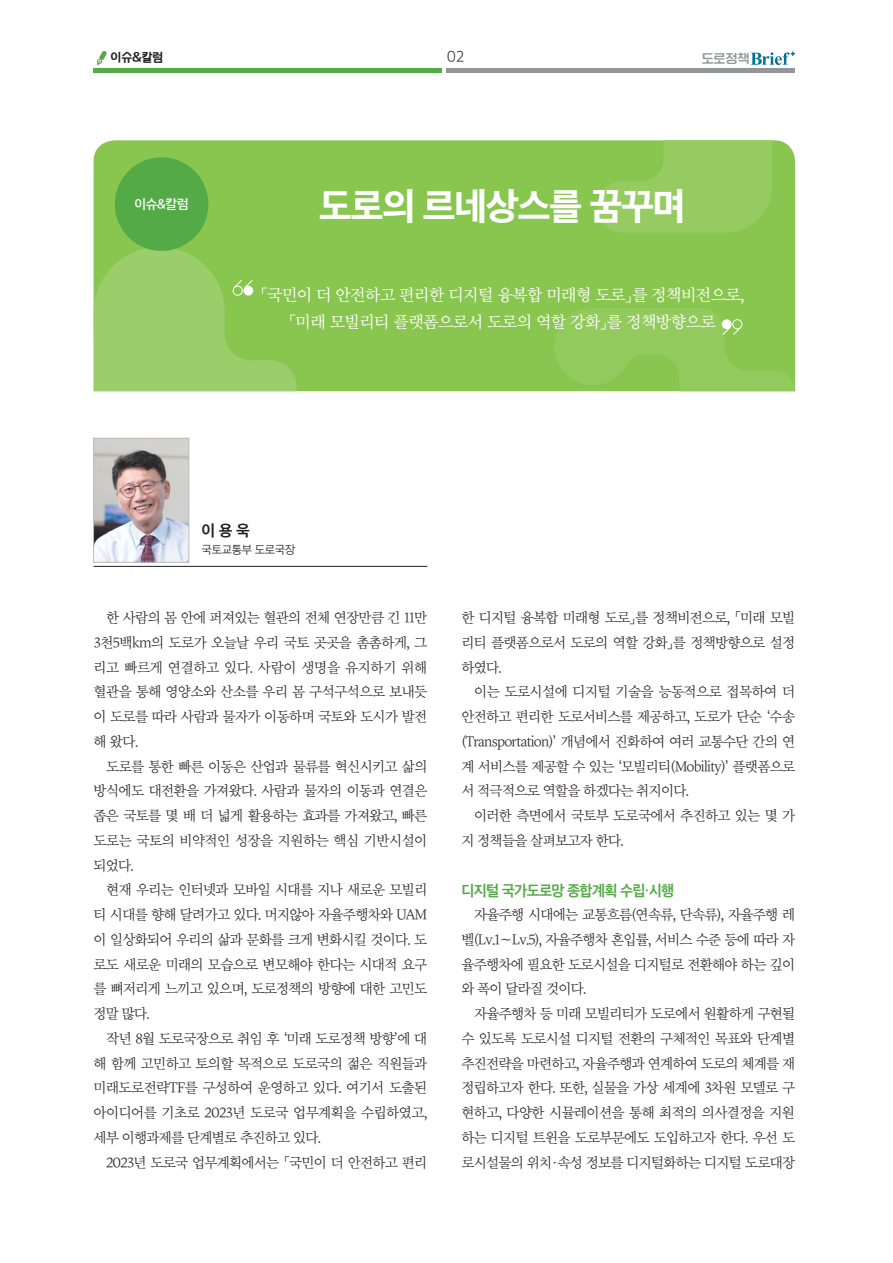
<style>
.page{position:relative;width:893px;height:1263px;background:#fff}
.page>*{position:absolute;margin:0;border:0;box-sizing:border-box;transform-origin:0 0}
.t1{font:36px "SD Gothic Neoa h Ex Bd";letter-spacing:-.04em;color:#fff}
.t2{font:16.5px "SD Myeongjo Neoa c Rg";letter-spacing:-.04em;color:#fff}
.t3{font:15px "SD Gothic Neoa g Bd";color:#231f20}
.t4{font:15px "SD Gothic Neoa b Ult Lt";color:#231f20}
.중제{font:14.55px "SD Gothic Neoa g Bd";letter-spacing:-.05em;color:#54aa46}
.본문{font:14.25px/24.8px "SD Myeongjo Neoa b Lt";letter-spacing:-.055em;color:#231f20;text-align:justify}
.t5{font:12.75px "SD Gothic Neoa f Sm";color:#fff}
.t6{font:12px "KHNPHD Bold";color:#231f20}
.t7{font:12px "SD Gyeokdong GL2 e Bd";color:#939598}
.t8{font:11.25px "SD Gothic Neoa c Lt";letter-spacing:-.025em;color:#231f20}
</style>
<div class="page">
<hr style="left:94px;top:68px;width:348px;height:4px;background:#54aa46">
<hr style="left:446px;top:68px;width:349px;height:4px;background:#939598">
<svg style="left:97px;top:51px;width:10px;height:14px"></svg>
<div style="left:94px;top:140px;width:701px;height:251px;background:#89c650"></div>
<svg style="left:597px;top:140px;width:175px;height:93px;background:#92ca5d"></svg>
<div style="left:115px;top:157px;width:93px;height:94px;background:#54aa46;border-radius:50%"></div>
<svg style="left:93px;top:247px;width:204px;height:144px;background:#95cb62"></svg>
<svg style="left:554px;top:308px;width:241px;height:83px;background:#90c859"></svg>
<hr style="left:94px;top:566px;width:333px;height:1px;background:#231f20">
<img style="left:95px;top:440px;width:92px;height:121px">
<div style="left:93px;top:438px;width:96px;height:125px;border:1px solid #bcbdc0"></div>
<svg style="left:751px;top:52px;width:43px;height:13px"></svg>
<p class="t6" style="left:111px;top:51px;width:54px">이슈&amp;칼럼</p>
<p class="t4" style="left:446px;top:49px;width:19px">02</p>
<p class="t7" style="left:702px;top:53px;width:49px">도로정책</p>
<p class="t5" style="left:134px;top:198px;width:56px">이슈&amp;칼럼</p>
<p class="t1" style="left:319px;top:188px;width:369px">도로의 르네상스를 꿈꾸며</p>
<p class="t2" style="left:260px;top:287px;width:486px">「국민이 더 안전하고 편리한 디지털 융복합 미래형 도로」를 정책비전으로,</p>
<p class="t2" style="left:289px;top:314px;width:429px">「미래 모빌리티 플랫폼으로서 도로의 역할 강화」를 정책방향으로</p>
<p class="t3" style="left:202px;top:523px;width:50px">이 용 욱</p>
<p class="t8" style="left:202px;top:544px;width:95px">국토교통부 도로국장</p>
<p class="본문" style="left:94px;top:606px;width:335px;text-indent:13px">한 사람의 몸 안에 퍼져있는 혈관의 전체 연장만큼 긴 11만 3천5백km의 도로가 오늘날 우리 국토 곳곳을 촘촘하게, 그 리고 빠르게 연결하고 있다. 사람이 생명을 유지하기 위해 혈관을 통해 영양소와 산소를 우리 몸 구석구석으로 보내듯 이 도로를 따라 사람과 물자가 이동하며 국토와 도시가 발전 해 왔다.</p>
<p class="본문" style="left:94px;top:755px;width:335px;text-indent:13px">도로를 통한 빠른 이동은 산업과 물류를 혁신시키고 삶의 방식에도 대전환을 가져왔다. 사람과 물자의 이동과 연결은 좁은 국토를 몇 배 더 넓게 활용하는 효과를 가져왔고, 빠른 도로는 국토의 비약적인 성장을 지원하는 핵심 기반시설이 되었다.</p>
<p class="본문" style="left:94px;top:878px;width:335px;text-indent:13px">현재 우리는 인터넷과 모바일 시대를 지나 새로운 모빌리 티 시대를 향해 달려가고 있다. 머지않아 자율주행차와 UAM 이 일상화되어 우리의 삶과 문화를 크게 변화시킬 것이다. 도 로도 새로운 미래의 모습으로 변모해야 한다는 시대적 요구 를 뼈저리게 느끼고 있으며, 도로정책의 방향에 대한 고민도 정말 많다.</p>
<p class="본문" style="left:94px;top:1027px;width:335px;text-indent:13px">작년 8월 도로국장으로 취임 후 ‘미래 도로정책 방향’에 대 해 함께 고민하고 토의할 목적으로 도로국의 젊은 직원들과 미래도로전략TF를 구성하여 운영하고 있다. 여기서 도출된 아이디어를 기초로 2023년 도로국 업무계획을 수립하였고, 세부 이행과제를 단계별로 추진하고 있다.</p>
<p class="본문" style="left:106px;top:1151px;width:323px">2023년 도로국 업무계획에서는 「국민이 더 안전하고 편리</p>
<p class="본문" style="left:461px;top:606px;width:335px">한 디지털 융복합 미래형 도로」를 정책비전으로, 「미래 모빌 리티 플랫폼으로서 도로의 역할 강화」를 정책방향으로 설정 하였다.</p>
<p class="본문" style="left:461px;top:680px;width:335px;text-indent:13px">이는 도로시설에 디지털 기술을 능동적으로 접목하여 더 안전하고 편리한 도로서비스를 제공하고, 도로가 단순 ‘수송 (Transportation)’ 개념에서 진화하여 여러 교통수단 간의 연 계 서비스를 제공할 수 있는 ‘모빌리티(Mobility)’ 플랫폼으로 서 적극적으로 역할을 하겠다는 취지이다.</p>
<p class="본문" style="left:461px;top:804px;width:335px;text-indent:13px">이러한 측면에서 국토부 도로국에서 추진하고 있는 몇 가 지 정책들을 살펴보고자 한다.</p>
<p class="중제" style="left:461px;top:883px;width:214px">디지털 국가도로망 종합계획 수립·시행</p>
<p class="본문" style="left:461px;top:903px;width:335px;text-indent:13px">자율주행 시대에는 교통흐름(연속류, 단속류), 자율주행 레 벨(Lv.1∼Lv.5), 자율주행차 혼입률, 서비스 수준 등에 따라 자 율주행차에 필요한 도로시설을 디지털로 전환해야 하는 깊이 와 폭이 달라질 것이다.</p>
<p class="본문" style="left:461px;top:1002px;width:335px;text-indent:13px">자율주행차 등 미래 모빌리티가 도로에서 원활하게 구현될 수 있도록 도로시설 디지털 전환의 구체적인 목표와 단계별 추진전략을 마련하고, 자율주행과 연계하여 도로의 체계를 재 정립하고자 한다. 또한, 실물을 가상 세계에 3차원 모델로 구 현하고, 다양한 시뮬레이션을 통해 최적의 의사결정을 지원 하는 디지털 트윈을 도로부문에도 도입하고자 한다. 우선 도 로시설물의 위치·속성 정보를 디지털화하는 디지털 도로대장</p>
</div>
